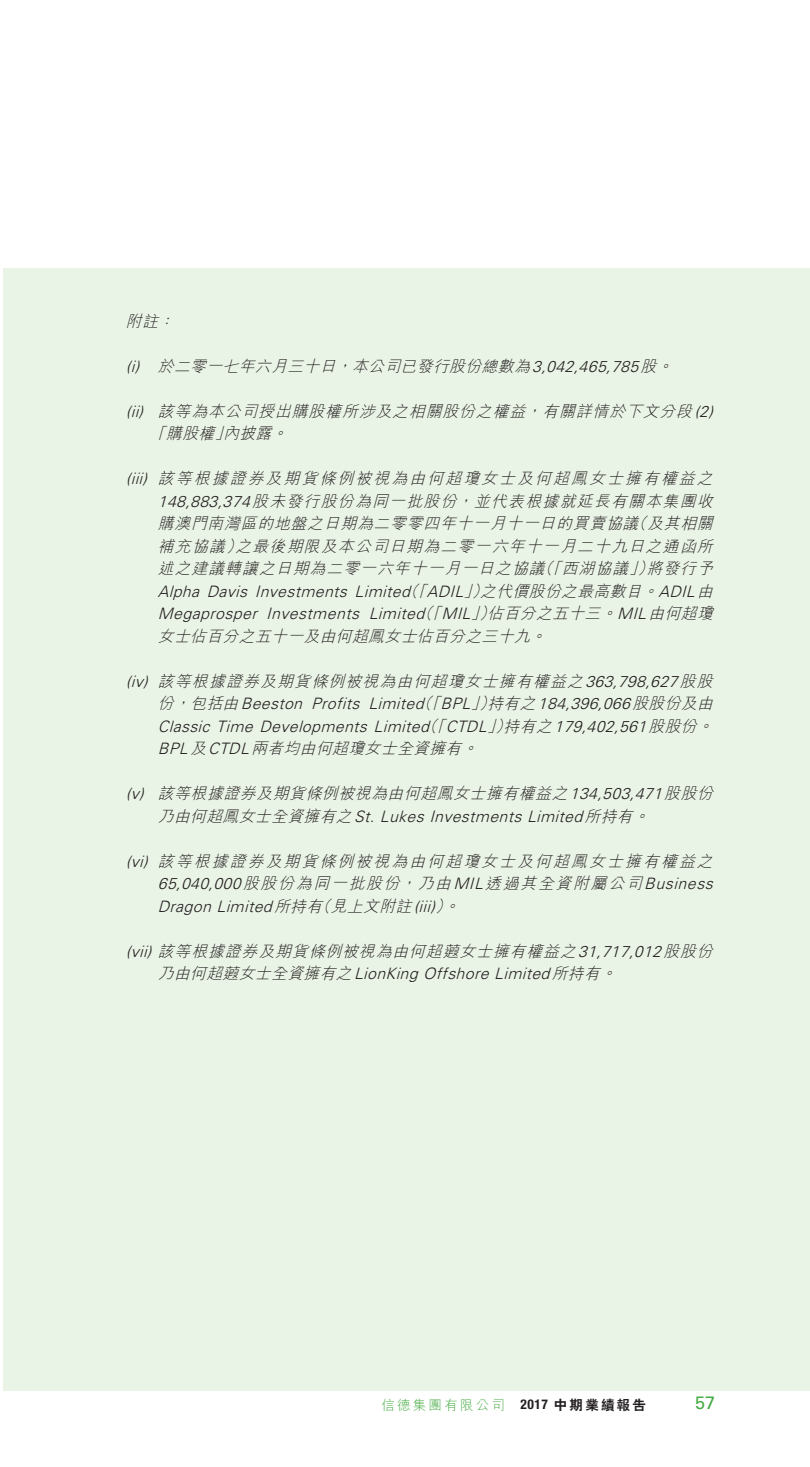
<style>
.page{position:relative;width:810px;height:1467px;background:#fff}
.page>*{position:absolute;margin:0;border:0;box-sizing:border-box;transform-origin:0 0}
.t1{font:18px "Univers LT Std";color:#46aa42}
._2__附註內文{font:italic 300 15.75px/22.5px "M Hei HK";color:#231f20}
._2__附註內文-2{font:italic 300 15.75px/22.5px "Univers LT Std";color:#231f20;text-align:justify}
.t2{font:300 13.5px "M Hei HK";letter-spacing:.165em;color:#46aa42}
.s1{font-family:"Univers LT Std"}
.s2{font-family:"M Hei HK"}
.s3{font-family:"Helvetica Neue LT Std";font-weight:700;font-stretch:condensed;color:#231f20}
.s4{font-family:"C Hei 2 HK";font-weight:800;color:#231f20}
</style>
<div class="page">
<div style="left:3px;top:268px;width:807px;height:1122px;background:#eaf4e6"></div>
<p class="_2__附註內文" style="left:126px;top:309px;width:54px">附註：</p>
<p class="_2__附註內文" style="left:126px;top:354px;width:552px"><span class="s1">(i)</span> 於二零一七年六月三十日，本公司已發行股份總數為<span class="s1">3,042,465,785</span>股。</p>
<p class="_2__附註內文" style="left:150px;top:399px;width:570px;text-indent:-24px"><span class="s1">(ii)</span> 該等為本公司授出購股權所涉及之相關股份之權益，有關詳情於下文分段<span class="s1">(2)</span>「購股權」內披露。</p>
<p class="_2__附註內文" style="left:158px;top:467px;width:561px;text-align:justify;text-indent:-32px"><span class="s1">(iii)</span> 該等根據證券及期貨條例被視為由何超瓊女士及何超鳳女士擁有權益之<span class="s1">148,883,374</span>股未發行股份為同一批股份，並代表根據就延長有關本集團收購澳門南灣區的地盤之日期為二零零四年十一月十一日的買賣協議（及其相關補充協議）之最後期限及本公司日期為二零一六年十一月二十九日之通函所述之建議轉讓之日期為二零一六年十一月一日之協議（「西湖協議」）將發行予<span class="s1">Alpha Davis Investments Limited</span>（「<span class="s1">ADIL</span>」）之代價股份之最高數目。<span class="s1">ADIL</span>由<span class="s1">Megaprosper Investments Limited</span>（「<span class="s1">MIL</span>」）佔百分之五十三。<span class="s1">MIL</span>由何超瓊女士佔百分之五十一及由何超鳳女士佔百分之三十九。</p>
<p class="_2__附註內文-2" style="left:158px;top:670px;width:561px;text-indent:-32px">(iv) <span class="s2">該等根據證券及期貨條例被視為由何超瓊女士擁有權益之</span>363,798,627<span class="s2">股股份，包括由</span> Beeston Profits Limited<span class="s2">（「</span>BPL<span class="s2">」）持有之</span> 184,396,066<span class="s2">股股份及由</span>Classic Time Developments Limited<span class="s2">（「</span>CTDL<span class="s2">」）持有之</span> 179,402,561<span class="s2">股股份。</span>BPL<span class="s2">及</span>CTDL<span class="s2">兩者均由何超瓊女士全資擁有。</span></p>
<p class="_2__附註內文" style="left:158px;top:782px;width:561px;text-indent:-32px"><span class="s1">(v)</span> 該等根據證券及期貨條例被視為由何超鳳女士擁有權益之<span class="s1">134,503,471</span>股股份乃由何超鳳女士全資擁有之 <span class="s1">St. Lukes Investments Limited</span>所持有。</p>
<p class="_2__附註內文" style="left:158px;top:849px;width:562px;text-align:justify;text-indent:-32px"><span class="s1">(vi)</span> 該等根據證券及期貨條例被視為由何超瓊女士及何超鳳女士擁有權益之<span class="s1">65,040,000</span>股股份為同一批股份，乃由<span class="s1">MIL</span>透過其全資附屬公司<span class="s1">Business Dragon Limited</span>所持有（見上文附註 <span class="s1">(iii)</span>）。</p>
<p class="_2__附註內文" style="left:158px;top:939px;width:561px;text-indent:-32px"><span class="s1">(vii)</span> 該等根據證券及期貨條例被視為由何超蕸女士擁有權益之<span class="s1">31,717,012</span>股股份乃由何超蕸女士全資擁有之 <span class="s1">LionKing Offshore Limited</span>所持有。</p>
<p class="t2" style="left:381px;top:1398px;width:266px">信德集團有限公司 <span class="s3">2017</span> <span class="s4">中期業績報告</span></p>
<p class="t1" style="left:695px;top:1392px;width:22px">57</p>
</div>
